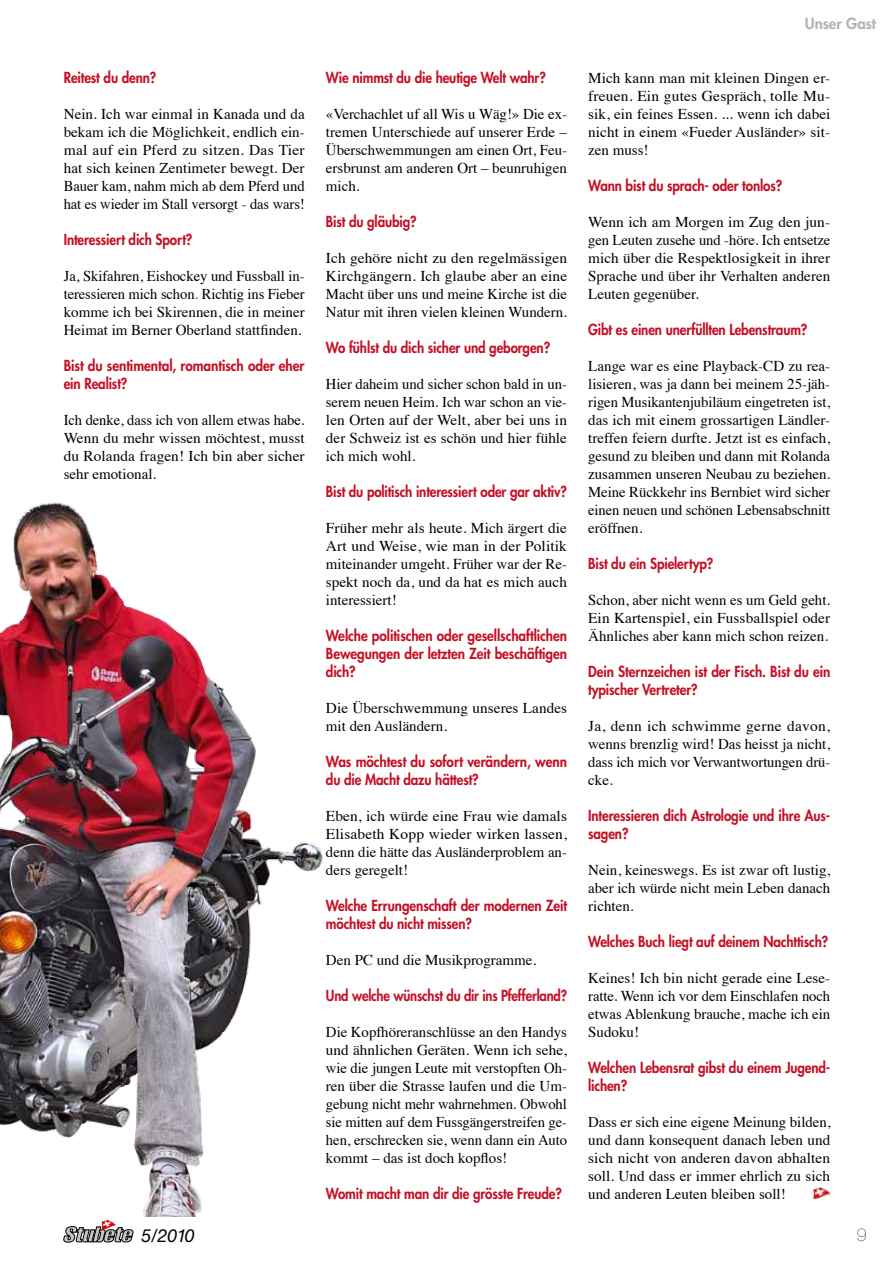
<style>
.page{position:relative;width:893px;height:1263px;background:#fff}
.page>*{position:absolute;margin:0;border:0;box-sizing:border-box;transform-origin:0 0}
.t1{font:italic 18px "Helvetica Neue CE";color:#000}
.t2{font:200 18px "Helvetica Neue CE";color:#000}
.t3{font:15px/18px "Times";color:#000;text-align:justify}
.t4{font:800 15px "Futura CE";color:#b1b2b3}
.t5{font:800 14.85px/18px "Futura CE";letter-spacing:-.01em;color:#c50f24;scale:.9 1}
.t6{font:800 14.85px/18px "Futura CE";letter-spacing:-.01em;color:#c50f24;scale:.91 1}
.t7{font:800 14.85px/18px "Futura CE";letter-spacing:-.01em;color:#c50f24;scale:.92 1}
.t8{font:800 14.85px "Futura CE";letter-spacing:-.01em;color:#c50f24;scale:.88 1}
.s1{color:#e3000b}
</style>
<div class="page">
<svg style="left:64px;top:1220px;width:69px;height:22px"></svg>
<img style="left:813px;top:1187px;width:17px;height:12px">
<img style="left:0;top:502px;width:323px;height:714px">
<p class="t5" style="left:64px;top:67px;width:104px">Reitest du denn?</p>
<p class="t3" style="left:64px;top:103px;width:243px">Nein. Ich war einmal in Kanada und da bekam ich die Möglichkeit, endlich ein&shy;mal auf ein Pferd zu sitzen. Das Tier hat sich keinen Zentimeter bewegt. Der Bauer kam, nahm mich ab dem Pferd und hat es wieder im Stall versorgt - das wars!</p>
<p class="t5" style="left:64px;top:229px;width:144px">Interessiert dich Sport?</p>
<p class="t3" style="left:64px;top:265px;width:243px">Ja, Skifahren, Eishockey und Fussball in&shy;teressieren mich schon<span class="s1">.</span> Richtig ins Fieber komme ich bei Skirennen, die in meiner Heimat im Berner Oberland stattfinden.</p>
<p class="t6" style="left:64px;top:355px;width:266px">Bist du sentimental, romantisch oder eher ein Realist?</p>
<p class="t3" style="left:64px;top:409px;width:242px">Ich denke, dass ich von allem etwas habe.<br>Wenn du mehr wissen möchtest, musst du Rolanda fragen! Ich bin aber sicher sehr emotional.</p>
<p class="t5" style="left:326px;top:67px;width:246px">Wie nimmst du die heutige Welt wahr?</p>
<p class="t3" style="left:326px;top:103px;width:243px">«Verchachlet uf all Wis u Wäg!» Die ex&shy;tremen Unterschiede auf unserer Erde – Überschwemmungen am einen Ort, Feu&shy;ersbrunst am anderen Ort – beunruhigen mich.</p>
<p class="t5" style="left:326px;top:211px;width:102px">Bist du gläubig?</p>
<p class="t3" style="left:326px;top:247px;width:243px">Ich gehöre nicht zu den regelmässigen Kirchgängern. Ich glaube aber an eine Macht über uns und meine Kirche ist die Natur mit ihren vielen kleinen Wundern.</p>
<p class="t5" style="left:326px;top:337px;width:251px">Wo fühlst du dich sicher und geborgen?</p>
<p class="t3" style="left:326px;top:373px;width:243px">Hier daheim und sicher schon bald in un&shy;serem neuen Heim. Ich war schon an vie&shy;len Orten auf der Welt, aber bei uns in der Schweiz ist es schön und hier fühle ich mich wohl.</p>
<p class="t5" style="left:326px;top:481px;width:269px">Bist du politisch interessiert oder gar aktiv?</p>
<p class="t3" style="left:326px;top:517px;width:243px">Früher mehr als heute. Mich ärgert die Art und Weise, wie man in der Politik miteinander umgeht. Früher war der Re&shy;spekt noch da, und da hat es mich auch interessiert!</p>
<p class="t6" style="left:326px;top:625px;width:267px;text-align:justify">Welche politischen oder gesellschaftlichen Bewegungen der letzten Zeit beschäftigen dich?</p>
<p class="t3" style="left:326px;top:697px;width:243px">Die Überschwemmung unseres Landes mit den Ausländern.</p>
<p class="t7" style="left:326px;top:751px;width:264px">Was möchtest du sofort verändern, wenn du die Macht dazu hättest?</p>
<p class="t3" style="left:326px;top:805px;width:243px">Eben, ich würde eine Frau wie damals Elisabeth Kopp wieder wirken lassen, denn die hätte das Ausländerproblem an&shy;ders geregelt!</p>
<p class="t6" style="left:326px;top:895px;width:266px">Welche Errungenschaft der modernen Zeit möchtest du nicht missen?</p>
<p class="t3" style="left:326px;top:949px;width:212px">Den PC und die Musikprogramme.</p>
<p class="t8" style="left:326px;top:984px;width:276px">Und welche wünschst du dir ins Pfefferland?</p>
<p class="t3" style="left:326px;top:1021px;width:243px">Die Kopfhöreranschlüsse an den Handys und ähnlichen Geräten. Wenn ich sehe, wie die jungen Leute mit verstopften Oh&shy;ren über die Strasse laufen und die Um&shy;gebung nicht mehr wahrnehmen. Obwohl sie mitten auf dem Fussgängerstreifen ge&shy;hen, erschrecken sie, wenn dann ein Auto kommt – das ist doch kopflos!</p>
<p class="t5" style="left:326px;top:1183px;width:264px">Womit macht man dir die grösste Freude?</p>
<p class="t4" style="left:805px;top:13px;width:73px">Unser Gast</p>
<p class="t3" style="left:588px;top:67px;width:244px">Mich kann man mit kleinen Dingen er&shy;freuen. Ein gutes Gespräch, tolle Mu&shy;sik, ein feines Essen. ... wenn ich dabei nicht in einem «Fueder Ausländer» sit&shy;zen muss!</p>
<p class="t5" style="left:588px;top:175px;width:217px">Wann bist du sprach- oder tonlos?</p>
<p class="t3" style="left:588px;top:211px;width:244px">Wenn ich am Morgen im Zug den jun&shy;gen Leuten zusehe und -höre. Ich entsetze mich über die Respektlosigkeit in ihrer Sprache und über ihr Verhalten anderen Leuten gegenüber.</p>
<p class="t5" style="left:588px;top:319px;width:245px">Gibt es einen unerfüllten Lebenstraum?</p>
<p class="t3" style="left:588px;top:355px;width:244px">Lange war es eine Playback-CD zu rea&shy;lisieren, was ja dann bei meinem 25-jäh&shy;rigen Musikantenjubiläum eingetreten ist, das ich mit einem grossartigen Ländler&shy;treffen feiern durfte. Jetzt ist es einfach, gesund zu bleiben und dann mit Rolanda zusammen unseren Neubau zu beziehen.<br>Meine Rückkehr ins Bernbiet wird sicher einen neuen und schönen Lebensabschnitt eröffnen.</p>
<p class="t5" style="left:588px;top:553px;width:141px">Bist du ein Spielertyp?</p>
<p class="t3" style="left:588px;top:589px;width:243px">Schon, aber nicht wenn es um Geld geht.<br>Ein Kartenspiel, ein Fussballspiel oder Ähnliches aber kann mich schon reizen.</p>
<p class="t6" style="left:588px;top:661px;width:268px">Dein Sternzeichen ist der Fisch. Bist du ein typischer Vertreter?</p>
<p class="t3" style="left:588px;top:715px;width:244px">Ja, denn ich schwimme gerne davon, wenns brenzlig wird! Das heisst ja nicht, dass ich mich vor Verwantwortungen drü&shy;cke.</p>
<p class="t5" style="left:588px;top:805px;width:270px">Interessieren dich Astrologie und ihre Aus&shy;sagen?</p>
<p class="t3" style="left:588px;top:859px;width:244px">Nein, keineswegs. Es ist zwar oft lustig, aber ich würde nicht mein Leben danach richten.</p>
<p class="t5" style="left:588px;top:931px;width:268px">Welches Buch liegt auf deinem Nachttisch?</p>
<p class="t3" style="left:588px;top:967px;width:244px">Keines! Ich bin nicht gerade eine Lese&shy;ratte. Wenn ich vor dem Einschlafen noch etwas Ablenkung brauche, mache ich ein Sudoku!</p>
<p class="t5" style="left:588px;top:1057px;width:270px">Welchen Lebensrat gibst du einem Jugend&shy;lichen?</p>
<p class="t3" style="left:588px;top:1111px;width:244px">Dass er sich eine eigene Meinung bilden, und dann konsequent danach leben und sich nicht von anderen davon abhalten soll. Und dass er immer ehrlich zu sich und anderen Leuten bleiben soll!</p>
<p class="t1" style="left:142px;top:1224px;width:55px">5/2010</p>
<p class="t2" style="left:857px;top:1224px;width:12px">9</p>
</div>
